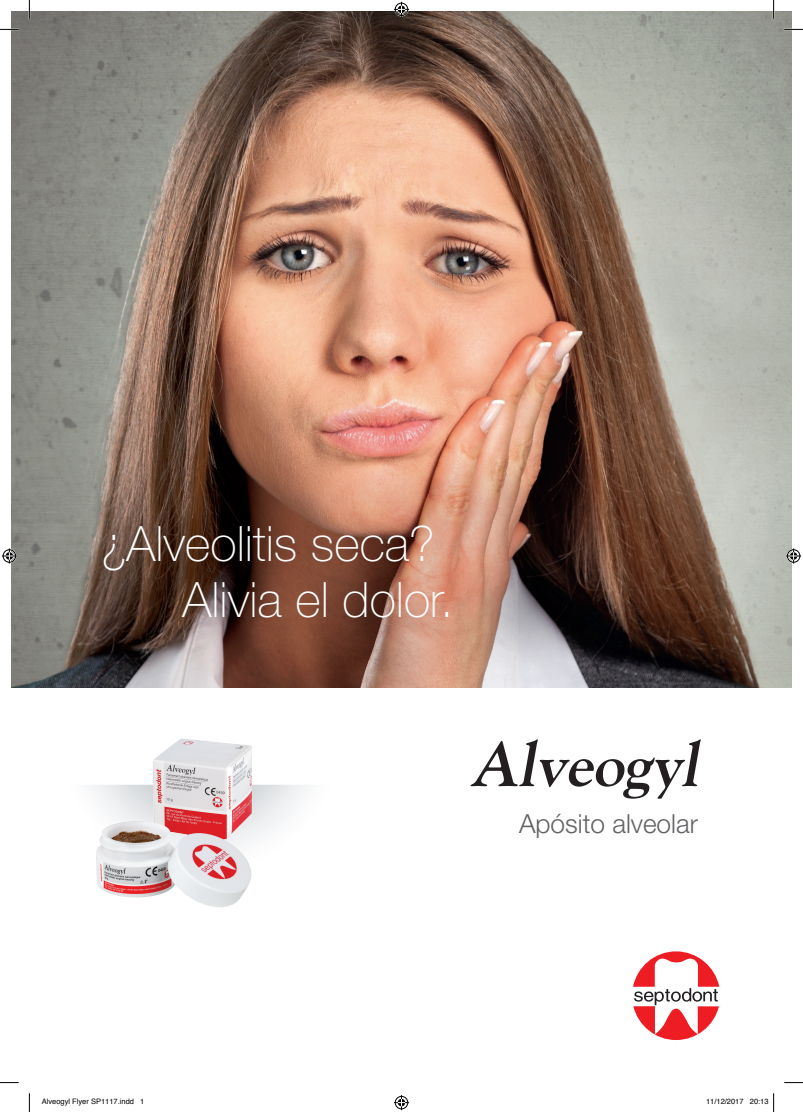
<style>
.page{position:relative;width:803px;height:1112px;background:#fff}
.page>*{position:absolute;margin:0;border:0;box-sizing:border-box;transform-origin:0 0}
.t1{font:italic 700 62.5px "Goudy";color:#231f20}
.t2{font:100 48.75px/56.2px "Helvetica Neue LT Std";color:#fff}
.t3{font:300 26.25px "Helvetica Neue LT Std";color:#636366}
.t4{font:7.5px "Helvetica";color:#000}
</style>
<div class="page">
<svg style="left:254px;top:784px;width:53px;height:54px"></svg>
<img style="left:12px;top:12px;width:779px;height:675px">
<svg style="left:633px;top:951px;width:86px;height:88px"></svg>
<img style="left:96px;top:738px;width:158px;height:169px">
<svg style="left:0;top:29px;width:19px;height:1px"></svg>
<svg style="left:784px;top:29px;width:19px;height:1px"></svg>
<svg style="left:0;top:1082px;width:19px;height:1px"></svg>
<svg style="left:784px;top:1082px;width:19px;height:1px"></svg>
<svg style="left:29px;top:0;width:1px;height:19px"></svg>
<svg style="left:29px;top:1093px;width:1px;height:18px"></svg>
<svg style="left:773px;top:0;width:1px;height:19px"></svg>
<svg style="left:394px;top:2px;width:15px;height:15px"></svg>
<svg style="left:394px;top:1095px;width:15px;height:14px"></svg>
<svg style="left:2px;top:548px;width:15px;height:15px"></svg>
<svg style="left:786px;top:548px;width:15px;height:15px"></svg>
<svg style="left:773px;top:1093px;width:1px;height:18px"></svg>
<h2 class="t2" style="left:182px;top:515px;width:273px;text-indent:-81px">¿Alveolitis seca?<br>Alivia el dolor.</h2>
<h1 class="t1" style="left:470px;top:725px;width:243px">Alveogyl</h1>
<h3 class="t3" style="left:519px;top:807px;width:180px">Apósito alveolar</h3>
<p class="t4" style="left:42px;top:1095px;width:104px">Alveogyl Flyer SP1117.indd 1</p>
<p class="t4" style="left:706px;top:1095px;width:64px">11/12/2017 20:13</p>
</div>
